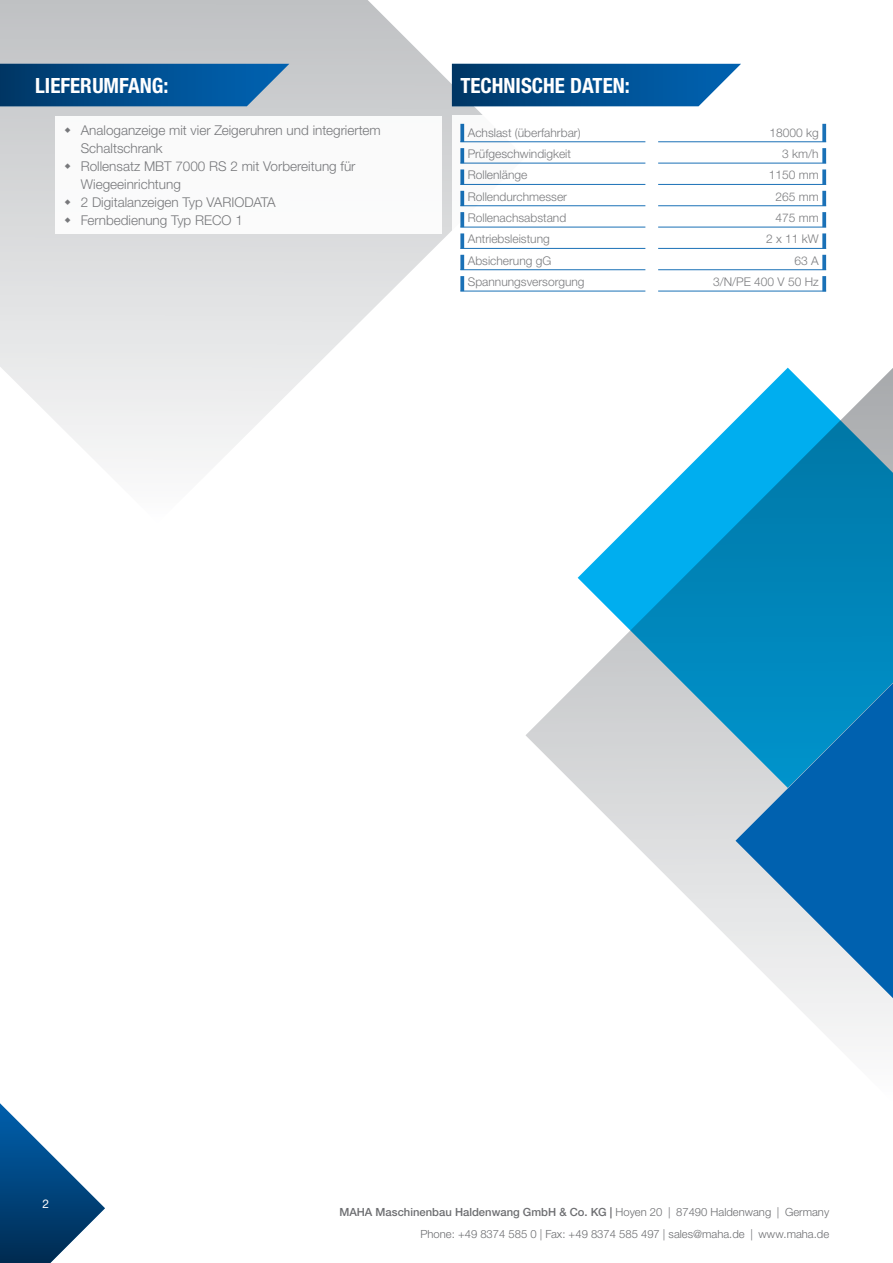
<style>
.page{position:relative;width:893px;height:1263px;background:#fff}
.page>*{position:absolute;margin:0;border:0;box-sizing:border-box;transform-origin:0 0}
.t1{font:700 condensed 21px "Helvetica Neue LTW1 G";color:#fff}
.t2{font:300 13.5px/18px "Helvetica Neue LTW1 G";color:#6d6e71}
.t3{font:300 12px "Helvetica Neue LTW1 G";color:#6d6e71}
.t4{font:12px "Helvetica Neue LTW1 G";color:#fff}
.t5{font:300 11.25px/22px "Helvetica Neue LTW1 G";color:#6d6e71;text-align:right}
.s1{font-weight:500}
</style>
<div class="page">
<svg style="left:0;top:0;width:525px;height:460px"></svg>
<svg style="left:0;top:1103px;width:105px;height:160px"></svg>
<svg style="left:526px;top:368px;width:367px;height:669px"></svg>
<svg style="left:735px;top:683px;width:158px;height:315px;background:#4793c5"></svg>
<svg style="left:0;top:64px;width:289px;height:42px;background:#0e5691"></svg>
<svg style="left:452px;top:64px;width:289px;height:42px;background:#125a94"></svg>
<div style="left:452px;top:115px;width:387px;height:191px;background:#fff"></div>
<svg style="left:460px;top:124px;width:4px;height:17px"></svg>
<svg style="left:822px;top:124px;width:4px;height:17px"></svg>
<svg style="left:460px;top:148px;width:4px;height:15px"></svg>
<svg style="left:822px;top:148px;width:4px;height:15px"></svg>
<svg style="left:460px;top:169px;width:4px;height:15px"></svg>
<svg style="left:822px;top:169px;width:4px;height:15px"></svg>
<svg style="left:460px;top:191px;width:4px;height:14px"></svg>
<svg style="left:822px;top:191px;width:4px;height:14px"></svg>
<svg style="left:460px;top:212px;width:4px;height:15px"></svg>
<svg style="left:822px;top:212px;width:4px;height:15px"></svg>
<svg style="left:460px;top:233px;width:4px;height:15px"></svg>
<svg style="left:822px;top:233px;width:4px;height:15px"></svg>
<svg style="left:460px;top:255px;width:4px;height:14px"></svg>
<svg style="left:822px;top:255px;width:4px;height:14px"></svg>
<svg style="left:460px;top:276px;width:4px;height:15px"></svg>
<svg style="left:822px;top:276px;width:4px;height:15px"></svg>
<hr style="left:460px;top:141px;width:185px;height:1px;background:#0061af">
<hr style="left:658px;top:141px;width:168px;height:1px;background:#0061af">
<hr style="left:460px;top:163px;width:185px;height:1px;background:#0061af">
<hr style="left:658px;top:163px;width:168px;height:1px;background:#0061af">
<hr style="left:460px;top:184px;width:185px;height:1px;background:#0061af">
<hr style="left:658px;top:184px;width:168px;height:1px;background:#0061af">
<hr style="left:460px;top:205px;width:185px;height:1px;background:#0061af">
<hr style="left:658px;top:205px;width:168px;height:1px;background:#0061af">
<hr style="left:460px;top:227px;width:185px;height:1px;background:#0061af">
<hr style="left:658px;top:227px;width:168px;height:1px;background:#0061af">
<hr style="left:460px;top:248px;width:185px;height:1px;background:#0061af">
<hr style="left:658px;top:248px;width:168px;height:1px;background:#0061af">
<hr style="left:460px;top:269px;width:185px;height:1px;background:#0061af">
<hr style="left:658px;top:269px;width:168px;height:1px;background:#0061af">
<hr style="left:460px;top:291px;width:185px;height:1px;background:#0061af">
<hr style="left:658px;top:291px;width:168px;height:1px;background:#0061af">
<div style="left:55px;top:116px;width:387px;height:118px;background:#fff"></div>
<h1 class="t1" style="left:35px;top:73px;width:135px">LIEFERUMFANG:</h1>
<h1 class="t1" style="left:460px;top:73px;width:171px">TECHNISCHE DATEN:</h1>
<p class="t2" style="left:81px;top:121px;width:302px">Analoganzeige mit vier Zeigeruhren und integriertem<br>Schaltschrank<br>Rollensatz MBT 7000 RS 2 mit Vorbereitung für<br>Wiegeeinrichtung<br>2 Digitalanzeigen Typ VARIODATA<br>Fernbedienung Typ RECO 1</p>
<p class="t3" style="left:468px;top:125px;width:114px">Achslast (überfahrbar)</p>
<p class="t3" style="left:769px;top:125px;width:51px">18000 kg</p>
<p class="t3" style="left:468px;top:146px;width:105px">Prüfgeschwindigkeit</p>
<p class="t3" style="left:782px;top:146px;width:38px">3 km/h</p>
<p class="t3" style="left:468px;top:168px;width:61px">Rollenlänge</p>
<p class="t3" style="left:769px;top:168px;width:52px">1150 mm</p>
<p class="t3" style="left:468px;top:189px;width:101px">Rollendurchmesser</p>
<p class="t3" style="left:775px;top:189px;width:45px">265 mm</p>
<p class="t3" style="left:468px;top:210px;width:100px">Rollenachsabstand</p>
<p class="t3" style="left:775px;top:210px;width:45px">475 mm</p>
<p class="t3" style="left:468px;top:232px;width:83px">Antriebsleistung</p>
<p class="t3" style="left:766px;top:232px;width:54px">2 x 11 kW</p>
<p class="t3" style="left:468px;top:253px;width:85px">Absicherung gG</p>
<p class="t3" style="left:794px;top:253px;width:26px">63 A</p>
<p class="t3" style="left:468px;top:274px;width:118px">Spannungsversorgung</p>
<p class="t3" style="left:713px;top:274px;width:107px">3/N/PE 400 V 50 Hz</p>
<p class="t4" style="left:43px;top:1196px;width:8px">2</p>
<p class="t5" style="left:339px;top:1201px;width:491px"><span class="s1">MAHA Maschinenbau Haldenwang GmbH &amp; Co. KG |</span> Hoyen 20 | 87490 Haldenwang | Germany<br>Phone: +49 8374 585 0 | Fax: +49 8374 585 497 | sales@maha.de | www.maha.de</p>
</div>
